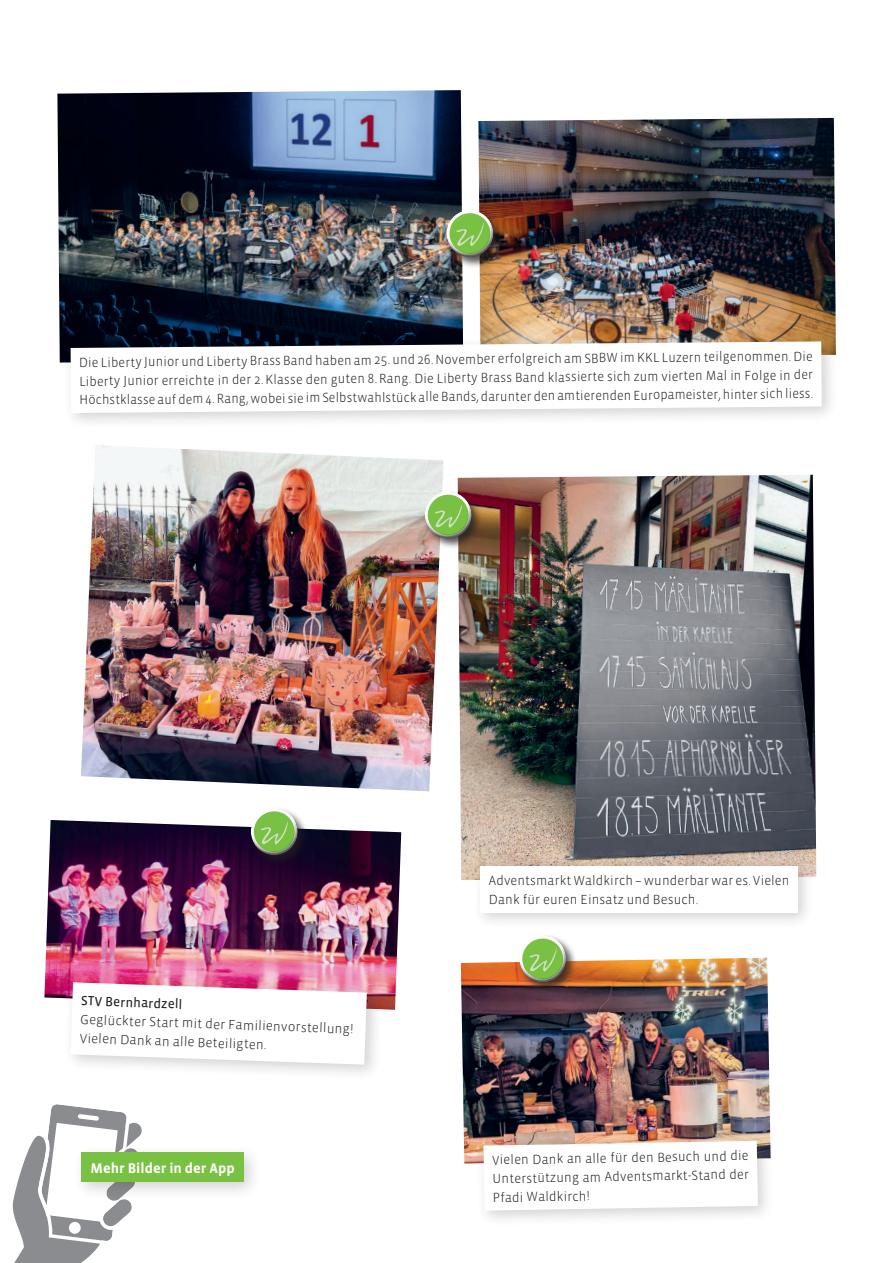
<style>
.page{position:relative;width:893px;height:1263px;background:#fff}
.page>*{position:absolute;margin:0;border:0;box-sizing:border-box;transform-origin:0 0}
.t1{font:700 14.25px "Vista Sans";color:#fff}
.t2{font:300 13.5px/18.8px "Vista Sans";letter-spacing:.01em;color:#231f20;text-align:justify;scale:.96 1}
.t3{font:300 13.5px/18.8px "Vista Sans";letter-spacing:.01em;color:#231f20}
.t4{font:13.5px "Vista Sans Reg";color:#231f20}
</style>
<div class="page">
<img style="left:458px;top:475px;width:358px;height:405px">
<img style="left:81px;top:445px;width:363px;height:346px">
<img style="left:57px;top:90px;width:406px;height:273px">
<img style="left:478px;top:118px;width:358px;height:215px">
<img style="left:44px;top:820px;width:357px;height:190px">
<img style="left:461px;top:958px;width:310px;height:205px">
<svg style="left:12px;top:1104px;width:130px;height:159px"></svg>
<div style="left:73px;top:1144px;width:189px;height:56px;background:#231f20;opacity:.2"></div>
<div style="left:81px;top:1153px;width:163px;height:29px;background:#79c142"></div>
<div style="left:445px;top:208px;width:60px;height:60px;background:#231f20;opacity:.75"></div>
<svg style="left:444px;top:206px;width:52px;height:54px;background:#81985f"></svg>
<div style="left:423px;top:490px;width:60px;height:60px;background:#231f20;opacity:.75"></div>
<svg style="left:423px;top:488px;width:52px;height:53px;background:#93a86e"></svg>
<div style="left:249px;top:807px;width:60px;height:59px;background:#231f20;opacity:.75"></div>
<svg style="left:249px;top:807px;width:52px;height:51px"></svg>
<div style="left:518px;top:934px;width:59px;height:59px;background:#231f20;opacity:.75"></div>
<svg style="left:517px;top:934px;width:52px;height:51px"></svg>
<div style="left:472px;top:858px;width:343px;height:71px;background:#231f20;opacity:.2"></div>
<div style="left:480px;top:866px;width:318px;height:46px;background:#fff"></div>
<div style="left:476px;top:1133px;width:299px;height:94px;background:#231f20;opacity:.2"></div>
<svg style="left:483px;top:1141px;width:275px;height:70px"></svg>
<div style="left:63px;top:975px;width:321px;height:106px;background:#231f20;opacity:.2"></div>
<svg style="left:71px;top:982px;width:296px;height:82px"></svg>
<div style="left:63px;top:333px;width:776px;height:97px;background:#231f20;opacity:.2"></div>
<svg style="left:71px;top:341px;width:751px;height:72px"></svg>
<p class="t2" style="left:79px;top:356px;width:766px;rotate:-1deg">Die Liberty Junior und Liberty Brass Band haben am 25. und 26.November erfolgreich am SBBW im KKL Luzern teilgenommen. Die Liberty Junior erreichte in der 2.Klasse den guten 8.Rang. Die Liberty Brass Band klassierte sich zum vierten Mal in Folge in der Höchstklasse auf dem 4.Rang, wobei sie im Selbstwahlstück alle Bands, darunter den amtierenden Europameister, hinter sich liess.</p>
<p class="t4" style="left:81px;top:994px;width:103px;rotate:2deg">STV Bernhardzell</p>
<p class="t3" style="left:81px;top:1010px;width:275px;rotate:2deg">Geglückter Start mit der Familienvorstellung!<br>Vielen Dank an alle Beteiligten.</p>
<p class="t1" style="left:90px;top:1161px;width:146px">Mehr Bilder in der App</p>
<p class="t3" style="left:489px;top:871px;width:302px">Adventsmarkt Waldkirch – wunderbar war es. Vielen<br>Dank für euren Einsatz und Besuch.</p>
<p class="t3" style="left:492px;top:1151px;width:258px;text-align:justify;rotate:-1deg">Vielen Dank an alle für den Besuch und die Unterstützung am Adventsmarkt-Stand der Pfadi Waldkirch!</p>
</div>
